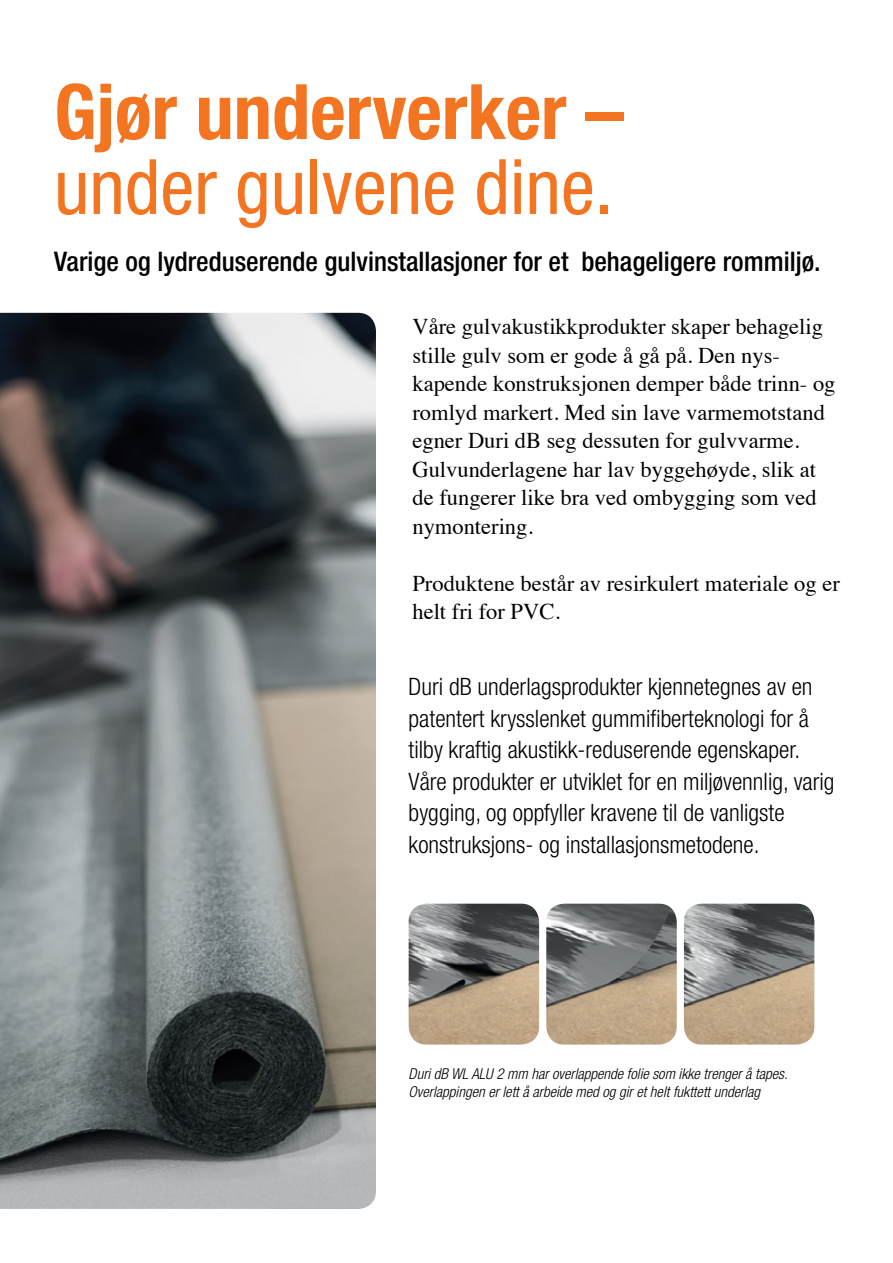
<style>
.page{position:relative;width:893px;height:1263px;background:#fff}
.page>*{position:absolute;margin:0;border:0;box-sizing:border-box;transform-origin:0 0}
.t1{font:condensed 76.5px "Helvetica Neue";color:#f47521}
.t2{font:700 condensed 76.5px "Helvetica Neue";color:#f47521}
.t3{font:500 condensed 27px "Helvetica Neue";color:#000}
.t4{font:300 condensed 24px/31.5px "Helvetica Neue";color:#000}
.t5{font:22.5px/28.5px "Times";color:#000}
.t6{font:italic 300 condensed 15px/18px "Helvetica Neue";color:#000}
</style>
<div class="page">
<img style="left:0;top:313px;width:376px;height:896px">
<img style="left:409px;top:904px;width:130px;height:140px">
<img style="left:546px;top:904px;width:131px;height:140px">
<img style="left:684px;top:904px;width:130px;height:140px">
<h1 class="t2" style="left:54px;top:65px;width:571px">Gjør underverker –</h1>
<h1 class="t1" style="left:54px;top:143px;width:561px">under gulvene dine.</h1>
<p class="t3" style="left:54px;top:245px;width:768px">Varige og lydreduserende gulvinstallasjoner for et behageligere rommiljø.</p>
<p class="t5" style="left:412px;top:310px;width:425px">Våre gulvakustikkprodukter skaper behagelig stille gulv som er gode å gå på. Den nys&shy;kapende konstruksjonen demper både trinn- og romlyd markert. Med sin lave varmemotstand egner Duri dB seg dessuten for gulvvarme.<br>Gulvunderlagene har lav byggehøyde, slik at de fungerer like bra ved ombygging som ved nymontering.</p>
<p class="t5" style="left:412px;top:567px;width:429px">Produktene består av resirkulert materiale og er helt fri for PVC.</p>
<p class="t4" style="left:409px;top:671px;width:427px">Duri dB underlagsprodukter kjennetegnes av en patentert krysslenket gummifiberteknologi for å tilby kraftig akustikk-reduserende egenskaper.<br>Våre produkter er utviklet for en miljøvennlig, varig bygging, og oppfyller kravene til de vanligste konstruksjons- og installasjonsmetodene.</p>
<p class="t6" style="left:409px;top:1065px;width:381px">Duri dB WL ALU 2 mm har overlappende folie som ikke trenger å tapes.<br>Overlappingen er lett å arbeide med og gir et helt fukttett underlag</p>
</div>
